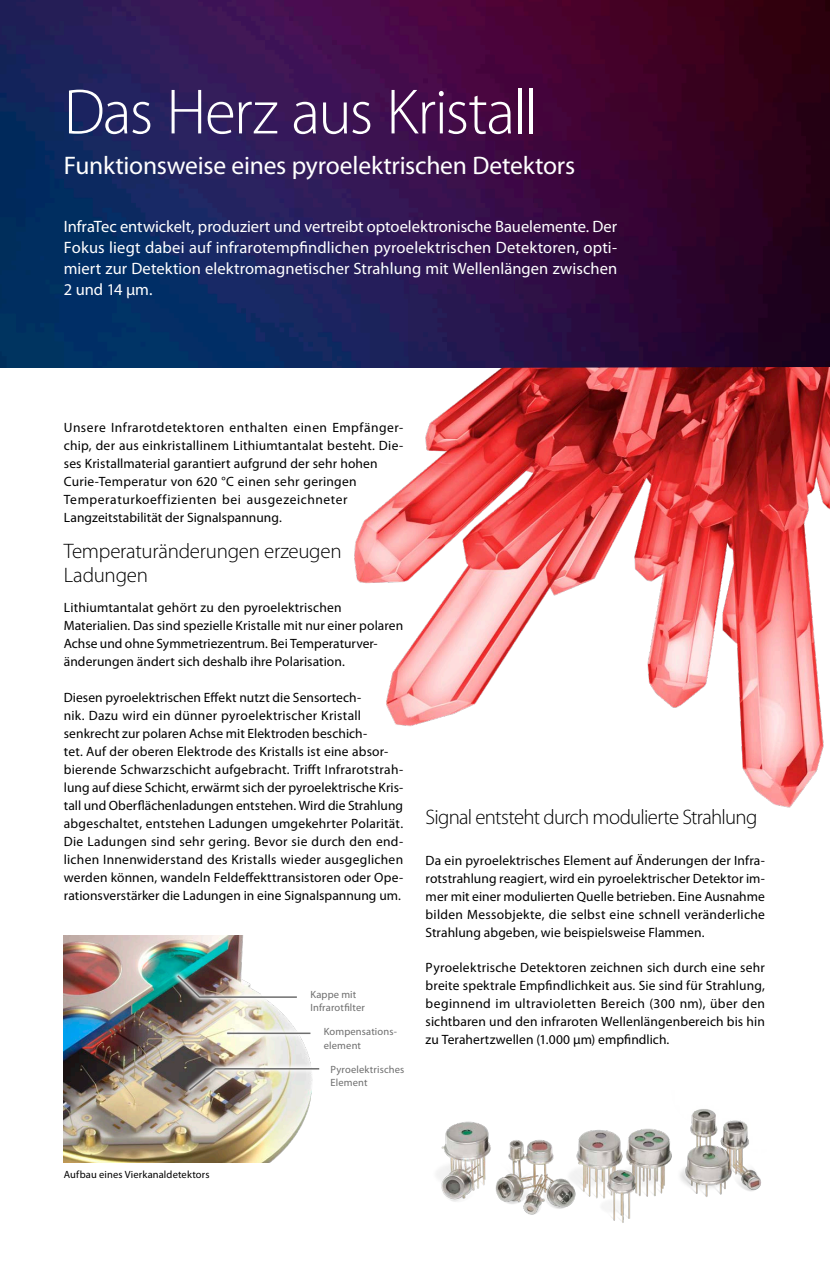
<style>
.page{position:relative;width:830px;height:1263px;background:#fff}
.page>*{position:absolute;margin:0;border:0;box-sizing:border-box;transform-origin:0 0}
.t1{font:300 64.5px "Myriad Pro";letter-spacing:-.03em;color:#fff}
.t2{font:25.5px "Myriad Pro";letter-spacing:-.01em;color:#fff}
.t3{font:300 21px/24px "Myriad Pro";letter-spacing:-.02em;color:#000}
.t4{font:16.5px/21px "Myriad Pro";color:#fff;text-align:justify}
.t5{font:13.5px/18px "Myriad Pro";letter-spacing:.01em;color:#000}
.t6{font:10.5px/13.5px "Myriad Pro";letter-spacing:.015em;color:#6e6e6e}
.t7{font:10.5px "Myriad Pro";letter-spacing:.015em;color:#000}
</style>
<div class="page">
<img style="left:0;top:0;width:829px;height:368px">
<img style="left:436px;top:1109px;width:325px;height:114px">
<img style="left:339px;top:367px;width:490px;height:441px">
<img style="left:64px;top:935px;width:247px;height:227px">
<svg style="left:172px;top:970px;width:130px;height:33px"></svg>
<svg style="left:176px;top:974px;width:122px;height:24px"></svg>
<svg style="left:221px;top:1027px;width:90px;height:12px"></svg>
<hr style="left:227px;top:1032px;width:83px;height:2px;background:#6e6e6e">
<svg style="left:183px;top:1062px;width:129px;height:34px"></svg>
<svg style="left:187px;top:1067px;width:133px;height:25px;background:#c0bbb0"></svg>
<h1 class="t1" style="left:64px;top:73px;width:475px">Das Herz aus Kristall</h1>
<h2 class="t2" style="left:64px;top:151px;width:512px">Funktionsweise eines pyroelektrischen Detektors</h2>
<p class="t4" style="left:64px;top:216px;width:554px">InfraTec entwickelt, produziert und vertreibt optoelektronische Bauelemente. Der Fokus liegt dabei auf infrarotempfindlichen pyroelektrischen Detektoren, opti&shy;miert zur Detektion elektromagnetischer Strahlung mit Wellenlängen zwischen 2 und 14 µm.</p>
<p class="t5" style="left:64px;top:419px;width:340px">Unsere Infrarotdetektoren enthalten einen Empfänger&shy;chip, der aus einkristallinem Lithiumtantalat besteht. Die&shy;ses Kristallmaterial garantiert aufgrund der sehr hohen Curie-Temperatur von 620 °C einen sehr geringen Temperaturkoeffizienten bei ausgezeichneter Langzeitstabilität der Signalspannung.</p>
<h3 class="t3" style="left:64px;top:539px;width:279px">Temperaturänderungen erzeugen<br>Ladungen</h3>
<p class="t5" style="left:64px;top:599px;width:341px">Lithiumtantalat gehört zu den pyroelektrischen Materialien. Das sind spezielle Kristalle mit nur einer polaren Achse und ohne Symmetriezentrum. Bei Temperaturver&shy;änderungen ändert sich deshalb ihre Polarisation.</p>
<p class="t5" style="left:64px;top:689px;width:341px">Diesen pyroelektrischen Effekt nutzt die Sensortech-<br>nik. Dazu wird ein dünner pyroelektrischer Kristall senkrecht zur polaren Achse mit Elektroden beschich-<br>tet. Auf der oberen Elektrode des Kristalls ist eine absor&shy;bierende Schwarzschicht aufgebracht. Trifft Infrarotstrah&shy;lung auf diese Schicht, erwärmt sich der pyroelektrische Kris&shy;tall und Oberflächenladungen entstehen. Wird die Strahlung abgeschaltet, entstehen Ladungen umgekehrter Polarität.<br>Die Ladungen sind sehr gering. Bevor sie durch den end&shy;lichen Innenwiderstand des Kristalls wieder ausgeglichen werden können, wandeln Feldeffekttransistoren oder Ope&shy;rationsverstärker die Ladungen in eine Signalspannung um.</p>
<p class="t6" style="left:310px;top:988px;width:56px">Kappe mit<br>Infrarotfilter</p>
<p class="t6" style="left:323px;top:1025px;width:75px">Kompensations&shy;element</p>
<p class="t6" style="left:330px;top:1063px;width:75px">Pyroelektrisches<br>Element</p>
<h3 class="t3" style="left:425px;top:805px;width:333px">Signal entsteht durch modulierte Strahlung</h3>
<p class="t5" style="left:425px;top:852px;width:340px;text-align:justify">Da ein pyroelektrisches Element auf Änderungen der Infra&shy;rotstrahlung reagiert, wird ein pyroelektrischer Detektor im&shy;mer mit einer modulierten Quelle betrieben. Eine Ausnahme bilden Messobjekte, die selbst eine schnell veränderliche Strahlung abgeben, wie beispielsweise Flammen.</p>
<p class="t5" style="left:425px;top:959px;width:341px;text-align:justify">Pyroelektrische Detektoren zeichnen sich durch eine sehr breite spektrale Empfindlichkeit aus. Sie sind für Strahlung, beginnend im ultravioletten Bereich (300 nm), über den sichtbaren und den infraroten Wellenlängenbereich bis hin zu Terahertzwellen (1.000 µm) empfindlich.</p>
<p class="t7" style="left:64px;top:1169px;width:147px">Aufbau eines Vierkanaldetektors</p>
</div>
